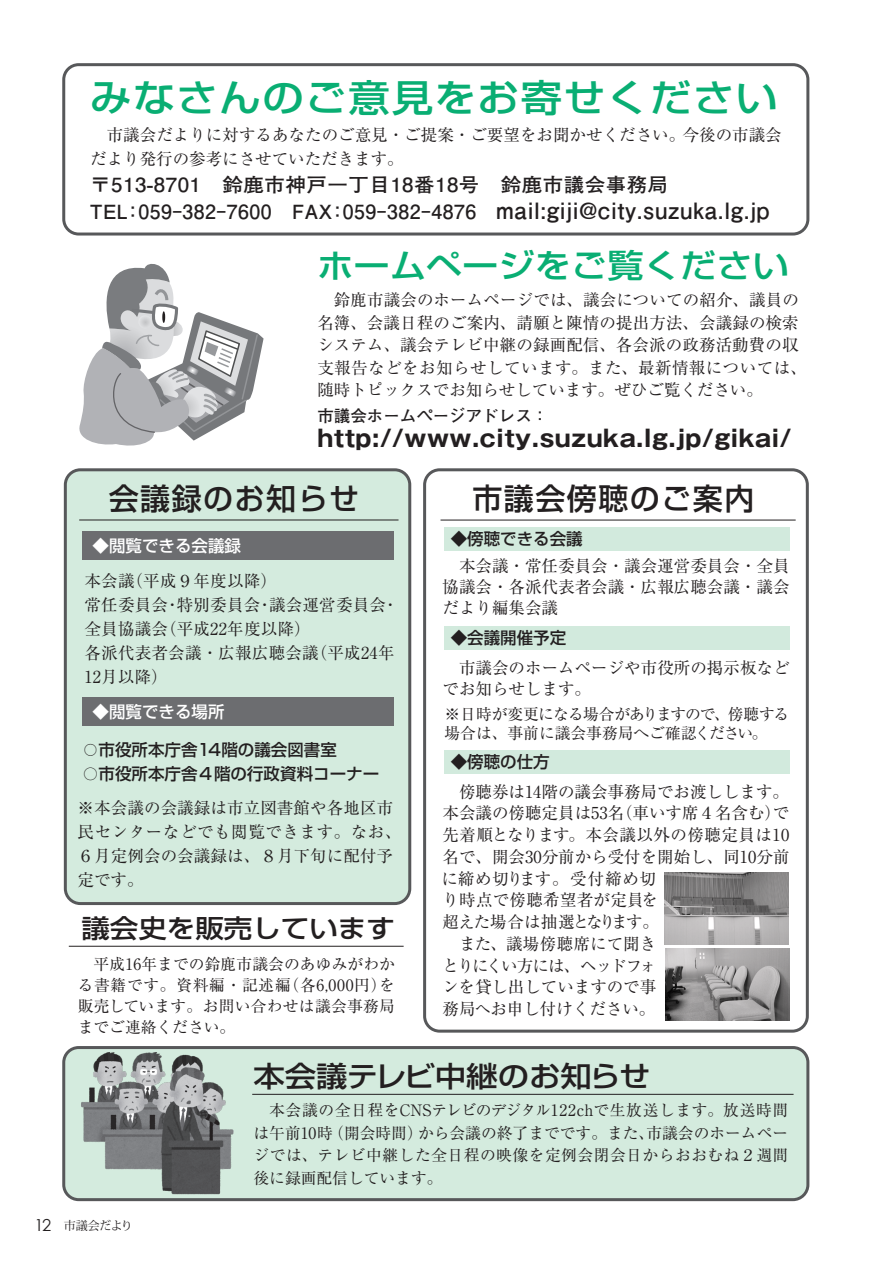
<style>
.page{position:relative;width:893px;height:1263px;background:#fff}
.page>*{position:absolute;margin:0;border:0;box-sizing:border-box;transform-origin:0 0}
.t1{font:500 37.8px "Shin Go Pr 5";letter-spacing:.025em;color:#09ae73;scale:1.11 1}
.t2{font:500 33px "Shin Go Pr 5";color:#09ae73;scale:1.1 1}
.t3{font:500 30px "Shin Go Pr 5";letter-spacing:.05em;color:#231f20}
.t4{font:500 28.5px "Shin Go Pr 5";letter-spacing:-.01em;color:#231f20;scale:1.1 1}
.t5{font:500 25.65px "Shin Go Pr 5";color:#231f20;scale:1.11 1}
.t6{font:700 23.25px "Gothic MB101 Pro";letter-spacing:.025em;color:#231f20}
.t7{font:700 19.5px/27px "Futo Go B101 Pro";letter-spacing:.025em;color:#231f20;scale:1.05 1}
.t8{font:16.5px/24px "Ryumin Pr 5";color:#231f20}
.t9{font:500 16.5px/24px "Shin Go Pro";color:#231f20}
.t10{font:16.5px "Ryumin Pr 5";letter-spacing:.03em;color:#231f20}
.t11{font:500 16.5px "Shin Go Pro";color:#fff}
.t12{font:700 16.5px "Futo Go B101 Pro";color:#231f20}
.t13{font:16.5px "Ryumin Pr 5";letter-spacing:-.055em;color:#231f20}
.t14{font:16.5px "Ryumin Pr 5";letter-spacing:-.1em;color:#231f20}
.t15{font:16.5px "Ryumin Pr 5";letter-spacing:.035em;color:#231f20}
.t16{font:15.75px/21px "Ryumin Pr 5";letter-spacing:.005em;color:#231f20;text-align:justify}
.t17{font:12px "Koz Min Pro";letter-spacing:-.03em;color:#231f20}
.s1{font-size:22.5px}
.s2{font-family:"Shin Go Pro";font-weight:500}
.s3{font-size:13.5px}
.s4{font-family:"Century Gothic";font-size:16.5px}
</style>
<div class="page">
<div style="left:65px;top:470px;width:345px;height:433px;background:#d4ebde;border-radius:15px"></div>
<div style="left:64px;top:468px;width:347px;height:437px;border:3px solid #57585a;border-radius:15px"></div>
<div style="left:62px;top:63px;width:747px;height:172px;border:3px solid #57585a;border-radius:15px"></div>
<div style="left:64px;top:1047px;width:744px;height:152px;background:#d4ebde;border-radius:15px"></div>
<div style="left:62px;top:1046px;width:747px;height:155px;border:3px solid #57585a;border-radius:15px"></div>
<div style="left:83px;top:531px;width:311px;height:28px;background:#6c6d70"></div>
<div style="left:444px;top:527px;width:345px;height:23px;background:#d2eadd"></div>
<div style="left:444px;top:627px;width:345px;height:23px;background:#d2eadd"></div>
<div style="left:444px;top:750px;width:345px;height:24px;background:#d2eadd"></div>
<div style="left:83px;top:697px;width:311px;height:28px;background:#6c6d70"></div>
<img style="left:664px;top:872px;width:125px;height:72px">
<img style="left:665px;top:948px;width:125px;height:72px">
<hr style="left:69px;top:946px;width:335px;height:1px;background:#231f20">
<hr style="left:440px;top:520px;width:356px;height:1px;background:#231f20">
<hr style="left:79px;top:520px;width:320px;height:1px;background:#231f20">
<hr style="left:252px;top:1094px;width:541px;height:1px;background:#231f20">
<div style="left:423px;top:468px;width:386px;height:565px;border:3px solid #57585a;border-radius:15px"></div>
<img style="left:77px;top:1046px;width:160px;height:153px">
<svg style="left:79px;top:263px;width:185px;height:183px"></svg>
<p class="t1" style="left:90px;top:67px;width:621px">みなさんのご意見をお寄せください</p>
<p class="t8" style="left:90px;top:122px;width:693px">　市議会だよりに対するあなたのご意見・ご提案・ご要望をお聞かせください。今後の市議会だより発行の参考にさせていただきます。</p>
<p class="t7" style="left:90px;top:169px;width:649px">〒513-8701　鈴鹿市神戸一丁目18番18号　鈴鹿市議会事務局<br>TEL：059‒382‒7600　FAX：059‒382‒4876　<span class="s1">mail:giji@city.suzuka.lg.jp</span></p>
<p class="t2" style="left:317px;top:238px;width:431px">ホームページをご覧ください</p>
<p class="t8" style="left:317px;top:288px;width:491px;line-height:22.5px">　鈴鹿市議会のホームページでは、議会についての紹介、議員の名簿、会議日程のご案内、請願と陳情の提出方法、会議録の検索システム、議会テレビ中継の録画配信、各会派の政務活動費の収支報告などをお知らせしています。また、最新情報については、随時トピックスでお知らせしています。ぜひご覧ください。</p>
<p class="t12" style="left:317px;top:402px;width:232px">市議会ホームページアドレス：</p>
<p class="t6" style="left:317px;top:419px;width:475px">http://www.city.suzuka.lg.jp/gikai/</p>
<p class="t3" style="left:109px;top:474px;width:252px">会議録のお知らせ</p>
<p class="t3" style="left:472px;top:474px;width:284px">市議会傍聴のご案内</p>
<p class="t11" style="left:93px;top:532px;width:150px">◆閲覧できる会議録</p>
<p class="t8" style="left:85px;top:568px;width:316px">本会議（平成９年度以降）<br>常任委員会・特別委員会・議会運営委員会・全員協議会（平成22年度以降）<br>各派代表者会議・広報広聴会議（平成24年<br>12月以降）</p>
<p class="t8" style="left:442px;top:524px;width:348px;line-height:27px;text-indent:8px"><span class="s2">◆傍聴できる会議<br></span>　本会議・常任委員会・議会運営委員会・全員</p>
<p class="t8" style="left:442px;top:574px;width:348px;line-height:21.8px">協議会・各派代表者会議・広報広聴会議・議会だより編集会議</p>
<p class="t8" style="left:442px;top:622px;width:349px;line-height:30px;text-indent:8px"><span class="s2">◆会議開催予定<br></span>　市議会のホームページや市役所の掲示板など</p>
<p class="t8" style="left:442px;top:676px;width:150px">でお知らせします。</p>
<p class="t11" style="left:93px;top:698px;width:134px">◆閲覧できる場所</p>
<p class="t16" style="left:444px;top:703px;width:346px;line-height:19.5px">※日時が変更になる場合がありますので、傍聴する場合は、事前に議会事務局へご確認ください。</p>
<p class="t9" style="left:84px;top:736px;width:297px"><span class="s3">○</span>市役所本庁舎14階の議会図書室<br><span class="s3">◯</span>市役所本庁舎４階の行政資料コーナー</p>
<p class="t8" style="left:78px;top:795px;width:325px">※本会議の会議録は市立図書館や各地区市民センターなどでも閲覧できます。なお、<br>６月定例会の会議録は、８月下旬に配付予定です。</p>
<p class="t8" style="left:442px;top:745px;width:348px;line-height:30px;text-indent:8px"><span class="s2">◆傍聴の仕方<br></span>　傍聴券は14階の議会事務局でお渡しします。</p>
<p class="t8" style="left:442px;top:800px;width:348px">本会議の傍聴定員は53名（車いす席４名含む）で</p>
<p class="t10" style="left:442px;top:822px;width:348px">先着順となります。本会議以外の傍聴定員は10</p>
<p class="t8" style="left:442px;top:843px;width:348px">名で、開会30分前から受付を開始し、同10分前</p>
<p class="t15" style="left:441px;top:865px;width:216px">に締め切ります。受付締め切</p>
<p class="t8" style="left:442px;top:887px;width:217px">り時点で傍聴希望者が定員を</p>
<p class="t13" style="left:442px;top:909px;width:218px">超えた場合は抽選となります。</p>
<p class="t8" style="left:459px;top:930px;width:199px">また、議場傍聴席にて聞き</p>
<p class="t14" style="left:442px;top:952px;width:215px">とりにくい方には、ヘッドフォ</p>
<p class="t8" style="left:442px;top:974px;width:215px">ンを貸し出していますので事</p>
<p class="t8" style="left:442px;top:996px;width:214px">務局へお申し付けください。</p>
<p class="t5" style="left:81px;top:907px;width:284px">議会史を販売しています</p>
<p class="t16" style="left:78px;top:953px;width:319px">　平成16年までの鈴鹿市議会のあゆみがわかる書籍です。資料編・記述編（各6,000円）を販売しています。お問い合わせは議会事務局までご連絡ください。</p>
<p class="t4" style="left:254px;top:1052px;width:362px">本会議テレビ中継のお知らせ</p>
<p class="t16" style="left:253px;top:1098px;width:536px;line-height:22.5px">　本会議の全日程をCNSテレビのデジタル122chで生放送します。放送時間は午前10時（開会時間）から会議の終了までです。また、市議会のホームページでは、テレビ中継した全日程の映像を定例会閉会日からおおむね２週間後に録画配信しています。</p>
<p class="t17" style="left:35px;top:1217px;width:100px"><span class="s4">12</span> 市議会だより</p>
</div>
